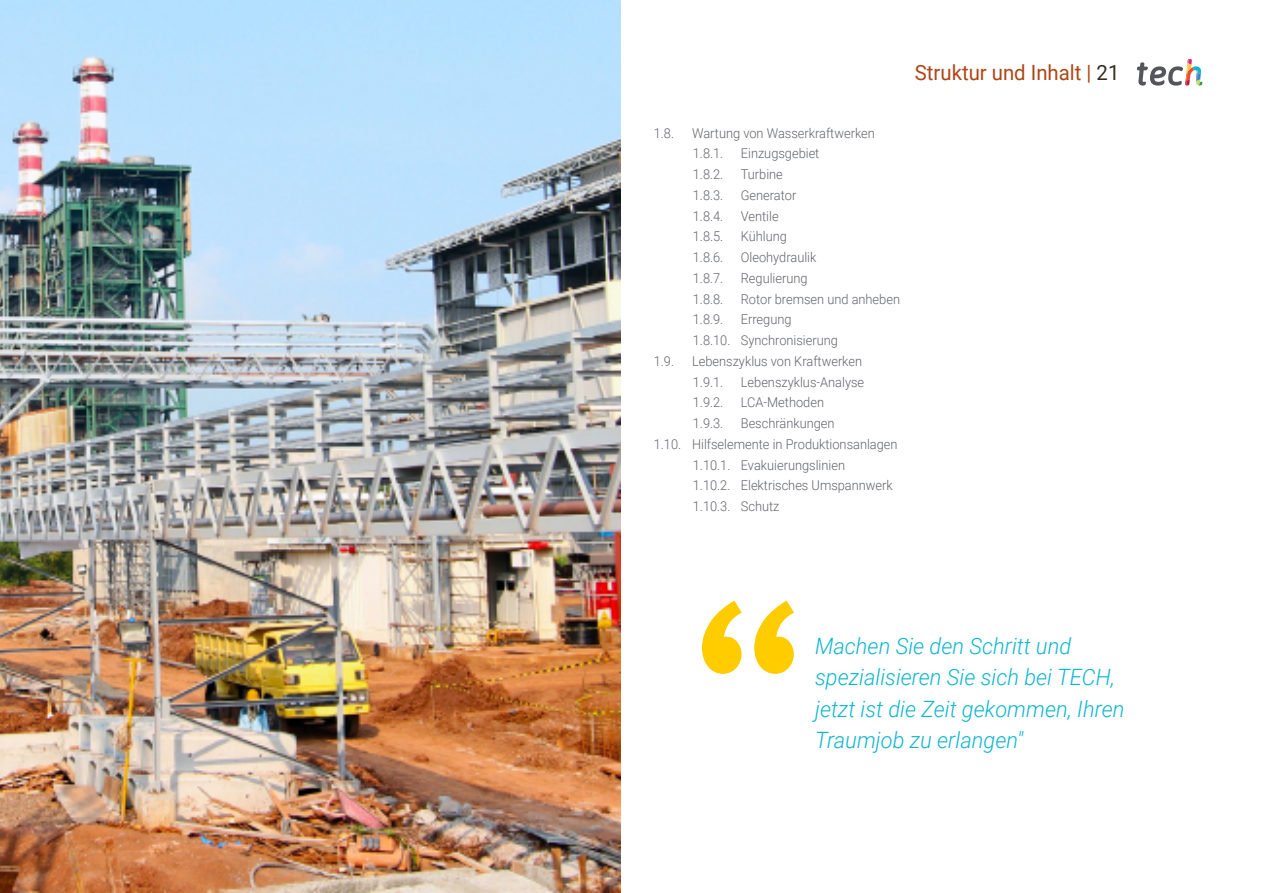
<style>
.page{position:relative;width:1263px;height:893px;background:#fff}
.page>*{position:absolute;margin:0;border:0;box-sizing:border-box;transform-origin:0 0}
.t1{font:italic 300 22.5px/31.5px "Roboto";color:#0fb6cf}
.t2{font:21px "Roboto";color:#ae4615}
.t3{font:300 13.5px/20.7px "Roboto";color:#61646a;scale:.95 1}
.s1{color:#312e20}
</style>
<div class="page">
<img style="left:0;top:0;width:621px;height:893px">
<svg style="left:1137px;top:59px;width:65px;height:27px"></svg>
<svg style="left:702px;top:601px;width:92px;height:73px"></svg>
<h2 class="t2" style="left:915px;top:57px;width:206px">Struktur und Inhalt | <span class="s1">21</span></h2>
<p class="t3" style="left:654px;top:122px;width:23px">1.8.</p>
<p class="t3" style="left:692px;top:122px;width:194px">Wartung von Wasserkraftwerken<br>1.8.1.</p>
<p class="t3" style="left:741px;top:143px;width:84px">Einzugsgebiet</p>
<p class="t3" style="left:693px;top:164px;width:34px">1.8.2.</p>
<p class="t3" style="left:741px;top:164px;width:46px">Turbine</p>
<p class="t3" style="left:693px;top:184px;width:34px">1.8.3.</p>
<p class="t3" style="left:741px;top:184px;width:60px">Generator</p>
<p class="t3" style="left:693px;top:205px;width:34px">1.8.4.</p>
<p class="t3" style="left:741px;top:205px;width:41px">Ventile</p>
<p class="t3" style="left:693px;top:226px;width:34px">1.8.5.</p>
<p class="t3" style="left:741px;top:226px;width:50px">Kühlung</p>
<p class="t3" style="left:693px;top:247px;width:34px">1.8.6.</p>
<p class="t3" style="left:741px;top:247px;width:81px">Oleohydraulik</p>
<p class="t3" style="left:693px;top:267px;width:34px">1.8.7.</p>
<p class="t3" style="left:741px;top:267px;width:72px">Regulierung</p>
<p class="t3" style="left:693px;top:288px;width:34px">1.8.8.</p>
<p class="t3" style="left:741px;top:288px;width:169px">Rotor bremsen und anheben</p>
<p class="t3" style="left:693px;top:309px;width:34px">1.8.9.</p>
<p class="t3" style="left:693px;top:309px;width:154px;text-align:center">Erregung<br>1.8.10. Synchronisierung</p>
<p class="t3" style="left:654px;top:350px;width:23px">1.9.</p>
<p class="t3" style="left:692px;top:350px;width:180px">Lebenszyklus von Kraftwerken<br>1.9.1.</p>
<p class="t3" style="left:741px;top:371px;width:131px">Lebenszyklus-Analyse</p>
<p class="t3" style="left:693px;top:392px;width:34px">1.9.2.</p>
<p class="t3" style="left:741px;top:392px;width:89px">LCA-Methoden</p>
<p class="t3" style="left:693px;top:413px;width:34px">1.9.3.</p>
<p class="t3" style="left:741px;top:413px;width:100px">Beschränkungen</p>
<p class="t3" style="left:654px;top:433px;width:258px">1.10. Hilfselemente in Produktionsanlagen</p>
<p class="t3" style="left:693px;top:454px;width:162px">1.10.1. Evakuierungslinien</p>
<p class="t3" style="left:693px;top:475px;width:212px">1.10.2. Elektrisches Umspannwerk</p>
<p class="t3" style="left:693px;top:496px;width:93px">1.10.3. Schutz</p>
<h1 class="t1" style="left:815px;top:629px;width:311px">Machen Sie den Schritt und spezialisieren Sie sich bei TECH, jetzt ist die Zeit gekommen, Ihren<br>Traumjob zu erlangen"</h1>
</div>
